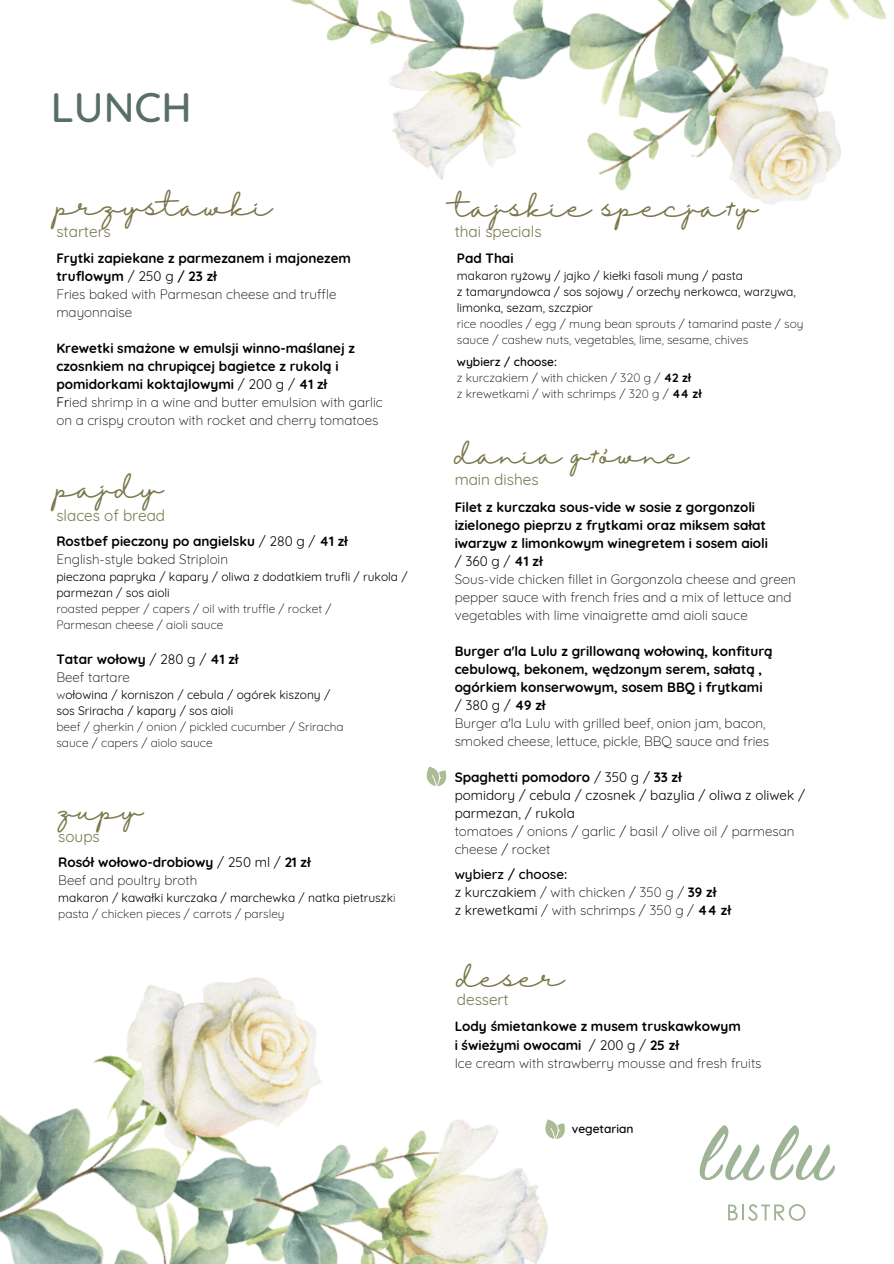
<style>
.page{position:relative;width:894px;height:1264px;background:#fff}
.page>*{position:absolute;margin:0;border:0;box-sizing:border-box;transform-origin:0 0}
.t1{font:500 42px "Quicksand";color:#586e67}
.t2{font:28.5px "Halimun";color:#7a774c}
.t3{font:27px "Halimun";color:#7a774c}
.t4{font:15.45px "Quicksand";color:#7a774c}
.t5{font:700 13.5px/18px "Quicksand";color:#000}
.t6{font:300 13.5px/18px "Quicksand";color:#000}
.t7{font:13.5px/18px "Quicksand";color:#000}
.t8{font:300 12px/16px "Quicksand";color:#000}
.t9{font:12px/16px "Quicksand";color:#000}
.t10{font:500 12px "Quicksand";color:#000}
.s1{font-weight:400}
.s2{font-weight:500}
.s3{font-weight:300}
.s4{font-weight:700}
</style>
<div class="page">
<svg style="left:426px;top:766px;width:20px;height:20px"></svg>
<svg style="left:699px;top:1125px;width:136px;height:55px"></svg>
<svg style="left:728px;top:1204px;width:77px;height:16px"></svg>
<img style="left:498px;top:1124px;width:67px;height:139px">
<img style="left:0;top:977px;width:498px;height:286px">
<img style="left:319px;top:0;width:568px;height:204px">
<svg style="left:544px;top:1119px;width:20px;height:20px"></svg>
<p class="t1" style="left:51px;top:80px;width:142px">LUNCH</p>
<p class="t2" style="left:56px;top:189px;width:217px">przystawki</p>
<p class="t4" style="left:56px;top:222px;width:56px">starters</p>
<p class="t5" style="left:56px;top:249px;width:296px">Frytki zapiekane z parmezanem i majonezem truflowym <span class="s1">/ 250 g</span> <span class="s2">/</span> 23 zł<br><span class="s3">Fries baked with Parmesan cheese and truffle mayonnaise</span></p>
<p class="t5" style="left:56px;top:339px;width:328px">Krewetki smażone w emulsji winno-maślanej z czosnkiem na chrupiącej bagietce z rukolą i pomidorkami koktajlowymi <span class="s1">/ 200 g /</span> 41 zł<br><span class="s1">Fr</span><span class="s3">ied shrimp in a wine and butter emulsion with garlic on a crispy crouton with rocket and cherry tomatoes</span></p>
<p class="t2" style="left:56px;top:472px;width:108px">pajdy</p>
<p class="t4" style="left:56px;top:505px;width:110px">slaces of bread</p>
<h2 class="t5" style="left:56px;top:532px;width:293px">Rostbef pieczony po angielsku <span class="s1">/ 280 g /</span> 41 zł</h2>
<h3 class="t6" style="left:56px;top:550px;width:173px">English-style baked Striploin</h3>
<h4 class="t9" style="left:56px;top:568px;width:353px">pieczona papryka / kapary / oliwa z dodatkiem trufli / rukola /</h4>
<h4 class="t9" style="left:56px;top:584px;width:115px">parmezan / sos aioli</h4>
<h4 class="t8" style="left:56px;top:600px;width:276px">roasted pepper / capers / oil with truffle / rocket /</h4>
<h4 class="t8" style="left:56px;top:616px;width:168px">Parmesan cheese / aioli sauce</h4>
<p class="t5" style="left:56px;top:650px;width:184px">Tatar wołowy <span class="s1">/ 280 g /</span> 41 zł</p>
<p class="t6" style="left:56px;top:668px;width:75px">Beef tartare</p>
<p class="t9" style="left:56px;top:686px;width:275px"><span class="s3">w</span>ołowina / korniszon / cebula / ogórek kiszony /</p>
<p class="t9" style="left:56px;top:702px;width:178px">sos Sriracha / kapary / sos aioli</p>
<p class="t8" style="left:56px;top:718px;width:289px">beef / gherkin / onion / pickled cucumber / Sriracha</p>
<p class="t8" style="left:56px;top:734px;width:158px">sauce / capers / aiolo sauce</p>
<p class="t3" style="left:58px;top:795px;width:86px">zupy</p>
<p class="t4" style="left:58px;top:826px;width:43px">soups</p>
<p class="t5" style="left:58px;top:853px;width:254px">Rosół wołowo-drobiowy <span class="s1">/ 250 ml /</span> 21 zł</p>
<p class="t6" style="left:58px;top:871px;width:140px">Beef and poultry broth</p>
<p class="t9" style="left:58px;top:889px;width:339px">makaron / kawałki kurczaka / marchewka / natka pietruszk<span class="s3">i</span></p>
<p class="t8" style="left:58px;top:905px;width:228px">pasta / chicken pieces / carrots / parsley</p>
<p class="t2" style="left:454px;top:190px;width:304px">tajskie specjały</p>
<p class="t4" style="left:454px;top:222px;width:88px">thai specials</p>
<h2 class="t5" style="left:456px;top:249px;width:58px">Pad Thai</h2>
<h1 class="t9" style="left:456px;top:268px;width:288px">makaron ryżowy / jajko / kiełki fasoli mung / pasta</h1>
<h2 class="t9" style="left:456px;top:284px;width:340px">z tamaryndowca / sos sojowy / orzechy nerkowca, warzywa, limonka, sezam, szczpior</h2>
<h4 class="t8" style="left:456px;top:316px;width:348px">rice noodles / egg / mung bean sprouts / tamarind paste / soy sauce / cashew nuts, vegetables, lime, sesame, chives</h4>
<h4 class="t10" style="left:456px;top:354px;width:102px">wybierz / choose:</h4>
<p class="t8" style="left:456px;top:370px;width:236px">z kurczakiem / with chicken / 320 g / <span class="s4">42 zł</span></p>
<p class="t8" style="left:456px;top:386px;width:246px">z krewetkami / with schrimps / 320 g / <span class="s4">44 zł</span></p>
<p class="t3" style="left:454px;top:438px;width:236px">dania główne</p>
<p class="t4" style="left:454px;top:469px;width:85px">main dishes</p>
<p class="t5" style="left:454px;top:497px;width:343px">Filet z kurczaka sous-vide w sosie z gorgonzoli izielonego pieprzu z frytkami oraz miksem sałat iwarzyw z limonkowym winegretem i sosem aioli <span class="s1">/360g/</span>41zł<br><span class="s3">Sous-vide chicken fillet in Gorgonzola cheese and green pepper sauce with french fries and a mix of lettuce and</span></p>
<p class="t6" style="left:454px;top:605px;width:294px">vegetables with lime vinaigrette amd aioli sauce</p>
<p class="t5" style="left:454px;top:641px;width:319px">Burger a'la Lulu z grillowaną wołowiną, konfiturą cebulową, bekonem, wędzonym serem, sałatą , ogórkiem konserwowym, sosem BBQ i frytkami <span class="s1">/380g/</span>49zł<br><span class="s3">Burger a'la Lulu with grilled beef, onion jam, bacon, smoked cheese, lettuce, pickle, BBQ sauce and fries</span></p>
<p class="t7" style="left:454px;top:767px;width:352px"><span class="s4">Spaghetti pomodoro</span> / 350 g / <span class="s4">33 zł<br></span>pomidory / cebula / czosnek / bazylia / oliwa z oliwek / parmezan, / rukola<br><span class="s3">tomatoes / onions / garlic / basil / olive oil / parmesan cheese / rocket</span></p>
<p class="t6" style="left:454px;top:864px;width:278px"><span class="s2">wybierz / choose:<br></span><span class="s1">z kurczakiem</span> / with chicken / 350 g / <span class="s4">39 zł<br></span><span class="s1">z krewetkami</span> / with schrimps / 350 g / <span class="s4">44 zł</span></p>
<p class="t3" style="left:456px;top:961px;width:109px">deser</p>
<p class="t4" style="left:456px;top:989px;width:53px">dessert</p>
<p class="t5" style="left:454px;top:1017px;width:288px">Lody śmietankowe z musem truskawkowym i świeżymi owocami <span class="s1">/ 200 g /</span> 25 zł</p>
<p class="t6" style="left:454px;top:1053px;width:308px">Ice cream with strawberry mousse and fresh fruits</p>
<h3 class="t10" style="left:571px;top:1121px;width:63px">vegetarian</h3>
</div>
